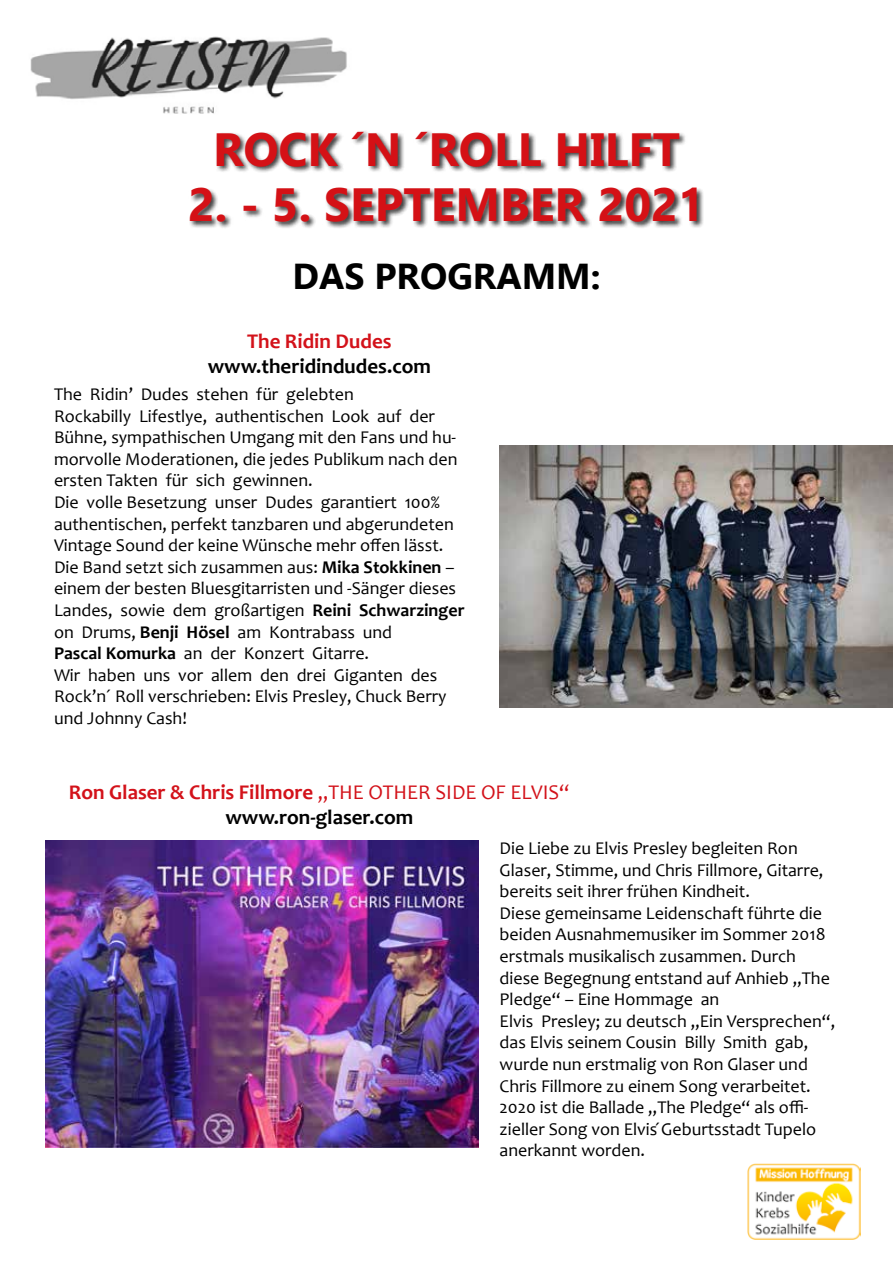
<style>
.page{position:relative;width:893px;height:1263px;background:#fff}
.page>*{position:absolute;margin:0;border:0;box-sizing:border-box;transform-origin:0 0}
.t1{font:700 46.5px "Gadugi";color:#d41116}
.t2{font:700 36px "Gadugi";color:#000}
.t3{font:700 21px/25.2px "Candara";color:#d3121a;text-align:center}
.t4{font:700 21px "Candara";color:#000}
.t5{font:18px/21.6px "Candara";color:#000}
.s1{font-weight:700}
.s2{font-weight:400}
.s3{color:#000}
</style>
<div class="page">
<img style="left:747px;top:1163px;width:113px;height:76px">
<img style="left:500px;top:445px;width:393px;height:262px">
<img style="left:45px;top:841px;width:434px;height:306px">
<img style="left:30px;top:36px;width:317px;height:78px">
<div style="left:188px;top:130px;width:516px;height:99px;background:#000;opacity:.75"></div>
<h1 class="t1" style="left:213px;top:121px;width:468px">ROCK ´N ´ROLL HILFT</h1>
<h1 class="t1" style="left:188px;top:177px;width:518px">2. - 5. SEPTEMBER 2021</h1>
<h2 class="t2" style="left:292px;top:254px;width:309px">DAS PROGRAMM:</h2>
<p class="t3" style="left:247px;top:328px;width:146px">The Ridin Dudes</p>
<p class="t4" style="left:208px;top:353px;width:225px">www.theridindudes.com</p>
<p class="t5" style="left:54px;top:383px;width:412px">The Ridin’ Dudes stehen für gelebten<br>Rockabilly Lifestlye, authentischen Look auf der Bühne, sympathischen Umgang mit den Fans und hu&shy;morvolle Moderationen, die jedes Publikum nach den ersten Takten für sich gewinnen.<br>Die volle Besetzung unser Dudes garantiert 100% authentischen, perfekt tanzbaren und abgerundeten Vintage Sound der keine Wünsche mehr offen lässt.<br>Die Band setzt sich zusammen aus: <span class="s1">Mika Stokkinen</span> – einem der besten Bluesgitarristen und -Sänger dieses Landes, sowie dem großartigen <span class="s1">Reini Schwarzinger </span>on Drums, <span class="s1">Benji Hösel</span> am Kontrabass und<br><span class="s1">Pascal Komurka</span> an der Konzert Gitarre.<br>Wir haben uns vor allem den drei Giganten des Rock’n´ Roll verschrieben: Elvis Presley, Chuck Berry und Johnny Cash!</p>
<p class="t3" style="left:69px;top:779px;width:502px">Ron Glaser &amp; Chris Fillmore <span class="s2">„THE OTHER SIDE OF ELVIS“ </span><span class="s3">www.ron-glaser.com</span></p>
<p class="t5" style="left:500px;top:837px;width:337px">Die Liebe zu Elvis Presley begleiten Ron Glaser, Stimme, und Chris Fillmore, Gitarre, bereits seit ihrer frühen Kindheit.<br>Diese gemeinsame Leidenschaft führte die beiden Ausnahmemusiker im Sommer 2018 erstmals musikalisch zusammen. Durch diese Begegnung entstand auf Anhieb „The Pledge“ – Eine Hommage an<br>Elvis Presley; zu deutsch „Ein Versprechen“, das Elvis seinem Cousin Billy Smith gab, wurde nun erstmalig von Ron Glaser und Chris Fillmore zu einem Song verarbeitet.<br>2020 ist die Ballade „The Pledge“ als offi&shy;zieller Song von Elvis ́Geburtsstadt Tupelo anerkannt worden.</p>
</div>
